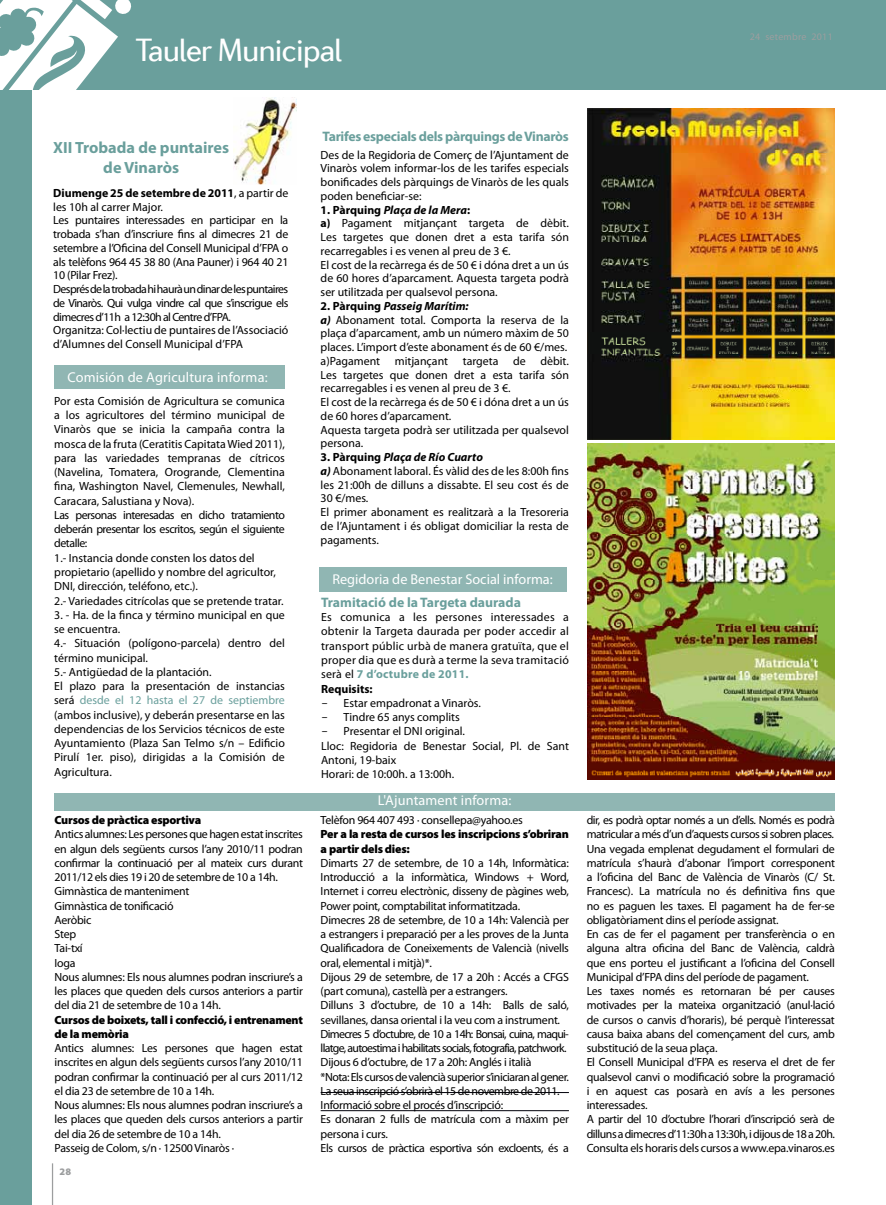
<style>
.page{position:relative;width:886px;height:1205px;background:#fff}
.page>*{position:absolute;margin:0;border:0;box-sizing:border-box;transform-origin:0 0}
.t1{font:32.5px "Diverda Sans Com";letter-spacing:-.04em;color:#fff}
.t2{font:700 16.25px/19.5px "Myriad Pro";color:#6a9f9c;text-align:center}
.t3{font:14.25px "Myriad Pro";letter-spacing:.005em;color:#fff}
.t4{font:700 13.75px "Myriad Pro";letter-spacing:-.02em;color:#6a9f9c}
.t5{font:700 13.75px "Myriad Pro";color:#6a9f9c}
.t6{font:11.88px/14.2px "Myriad Pro";letter-spacing:-.02em;color:#000}
.t7{font:11.88px/14.2px "Myriad Pro";color:#000}
.t8{font:11.88px/14.2px "Myriad Pro";letter-spacing:.02em;color:#000}
.t9{font:900 11.88px/14.2px "Myriad Pro";letter-spacing:-.02em;color:#000}
.t10{font:10px "Myriad Pro";letter-spacing:.025em;color:#9c9e9f}
.t11{font:900 10px "Myriad Pro";color:#9c9e9f}
.s1{font-weight:700}
.s2{color:#6a9f9c}
.s3{font-weight:700;font-style:italic}
.s4{font-weight:700;color:#6a9f9c}
.s5{font-family:"Courier New"}
</style>
<div class="page">
<div style="left:0;top:0;width:32px;height:1205px;background:#6a9f9c"></div>
<div style="left:0;top:0;width:886px;height:89px;background:#6a9f9c"></div>
<svg style="left:0;top:0;width:132px;height:89px"></svg>
<hr style="left:52px;top:1163px;width:1px;height:42px;background:#9c9e9f">
<img style="left:588px;top:443px;width:247px;height:336px">
<img style="left:588px;top:108px;width:246px;height:331px">
<img style="left:234px;top:98px;width:62px;height:86px">
<hr style="left:321px;top:1092px;width:248px;height:1px;background:#00000a">
<hr style="left:321px;top:1110px;width:248px;height:1px;background:#00000a">
<div style="left:319px;top:568px;width:247px;height:24px;background:#90b6b3"></div>
<div style="left:54px;top:365px;width:231px;height:23px;background:#90b6b3"></div>
<div style="left:54px;top:793px;width:781px;height:17px;background:#90b6b3"></div>
<h1 class="t1" style="left:136px;top:32px;width:208px">Tauler Municipal</h1>
<p class="t10" style="left:750px;top:31px;width:84px">24 setembre 2011</p>
<h2 class="t2" style="left:53px;top:137px;width:178px">XII Trobada de puntaires de Vinaròs</h2>
<p class="t6" style="left:53px;top:186px;width:237px;line-height:13.8px"><span class="s1">Diumenge 25 de setembre de 2011</span>, a partir de les 10h al carrer Major.<br>Les puntaires interessades en participar en la trobada s’han d’inscriure fins al dimecres 21 de setembre a l’Oficina del Consell Municipal d’FPA o als telèfons 964 45 38 80 (Ana Pauner) i 964 40 21<br>10 (Pilar Frez).<br>Després de la trobada hi haurà un dinar de les puntaires de Vinaròs. Qui vulga vindre cal que s’inscrigue els dimecres d’11h a 12:30h al Centre d’FPA.<br>Organitza: Col·lectiu de puntaires de l’Associació d’Alumnes del Consell Municipal d’FPA</p>
<p class="t3" style="left:67px;top:368px;width:202px">Comisión de Agricultura informa:</p>
<p class="t7" style="left:54px;top:394px;width:232px">Por esta Comisión de Agricultura se comunica a los agricultores del término municipal de Vinaròs que se inicia la campaña contra la mosca de la fruta (Ceratitis Capitata Wied 2011), para las variedades tempranas de cítricos (Navelina, Tomatera, Orogrande, Clementina fina, Washington Navel, Clemenules, Newhall, Caracara, Salustiana y Nova).<br>Las personas interesadas en dicho tratamiento deberán presentar los escritos, según el siguiente detalle:<br>1.- Instancia donde consten los datos del propietario (apellido y nombre del agricultor, DNI, dirección, teléfono, etc.).<br>2.- Variedades citrícolas que se pretende tratar.</p>
<p class="t7" style="left:54px;top:607px;width:232px">3. - Ha. de la finca y término municipal en que se encuentra.<br>4.- Situación (polígono-parcela) dentro del término municipal.<br>5.- Antigüedad de la plantación.<br>El plazo para la presentación de instancias será <span class="s2">desde el 12 hasta el 27 de septiembre </span>(ambos inclusive), y deberán presentarse en las dependencias de los Servicios técnicos de este Ayuntamiento (Plaza San Telmo s/n – Edificio Pirulí 1er. piso), dirigidas a la Comisión de Agricultura.</p>
<p class="t9" style="left:55px;top:812px;width:148px">Cursos de pràctica esportiva</p>
<p class="t6" style="left:55px;top:827px;width:250px">Antics alumnes: Les persones que hagen estat inscrites en algun dels següents cursos l’any 2010/11 podran confirmar la continuació per al mateix curs durant<br>2011/12 els dies 19 i 20 de setembre de 10 a 14h.<br>Gimnàstica de manteniment<br>Gimnàstica de tonificació<br>Aeròbic<br>Step<br>Tai-txí<br>Ioga<br>Nous alumnes: Els nous alumnes podran inscriure’s a les places que queden dels cursos anteriors a partir del dia 21 de setembre de 10 a 14h.</p>
<p class="t9" style="left:55px;top:1012px;width:250px">Cursos de boixets, tall i confecció, i entrenament de la memòria</p>
<p class="t6" style="left:55px;top:1041px;width:250px">Antics alumnes: Les persones que hagen estat inscrites en algun dels següents cursos l’any 2010/11 podran confirmar la continuació per al curs 2011/12 el dia 23 de setembre de 10 a 14h.<br>Nous alumnes: Els nous alumnes podran inscriure’s a les places que queden dels cursos anteriors a partir del dia 26 de setembre de 10 a 14h.<br>Passeig de Colom, s/n · 12500 Vinaròs ·</p>
<p class="t11" style="left:59px;top:1165px;width:13px">28</p>
<p class="t4" style="left:322px;top:128px;width:248px">Tarifes especials dels pàrquings de Vinaròs</p>
<p class="t6" style="left:321px;top:148px;width:250px;line-height:13.8px;text-align:justify">Des de la Regidoria de Comerç de l’Ajuntament de Vinaròs volem informar-los de les tarifes especials bonificades dels pàrquings de Vinaròs de les quals poden beneficiar-se:</p>
<p class="t7" style="left:321px;top:203px;width:250px;line-height:13.8px"><span class="s1">1. Pàrquing</span> <span class="s3">Plaça de la Mera</span><span class="s1">:<br>a)</span> Pagament mitjançant targeta de dèbit.<br>Les targetes que donen dret a esta tarifa són recarregables i es venen al preu de 3 €.<br>El cost de la recàrrega és de 50 € i dóna dret a un ús de 60 hores d’aparcament. Aquesta targeta podrà ser utilitzada per qualsevol persona.</p>
<p class="t7" style="left:321px;top:299px;width:250px;line-height:13.8px"><span class="s1">2. Pàrquing</span> <span class="s3">Passeig Marítim:<br>a)</span> Abonament total. Comporta la reserva de la plaça d’aparcament, amb un número màxim de 50 places. L’import d’este abonament és de 60 €/mes. a)Pagament mitjançant targeta de dèbit.<br>Les targetes que donen dret a esta tarifa són recarregables i es venen al preu de 3 €.<br>El cost de la recàrrega és de 50 € i dóna dret a un ús de 60 hores d’aparcament.<br>Aquesta targeta podrà ser utilitzada per qualsevol persona.</p>
<p class="t7" style="left:321px;top:450px;width:250px;line-height:13.8px"><span class="s1">3. Pàrquing</span> <span class="s3">Plaça de Río Cuarto<br>a)</span> Abonament laboral. És vàlid des de les 8:00h fins les 21:00h de dilluns a dissabte. El seu cost és de 30 €/mes.<br>El primer abonament es realitzarà a la Tresoreria de l’Ajuntament i és obligat domiciliar la resta de pagaments.</p>
<p class="t3" style="left:332px;top:571px;width:222px">Regidoria de Benestar Social informa:</p>
<p class="t5" style="left:321px;top:593px;width:201px">Tramitació de la Targeta daurada</p>
<p class="t8" style="left:321px;top:610px;width:249px">Es comunica a les persones interessades a obtenir la Targeta daurada per poder accedir al transport públic urbà de manera gratuïta, que el proper dia que es durà a terme la seva tramitació serà el <span class="s4">7 d’octubre de 2011.<br></span><span class="s1">Requisits:</span></p>
<p class="t7" style="left:321px;top:695px;width:161px"><span class="s5">-</span> Estar empadronat a Vinaròs.</p>
<p class="t7" style="left:321px;top:710px;width:140px"><span class="s5">-</span> Tindre 65 anys complits</p>
<p class="t7" style="left:321px;top:724px;width:249px"><span class="s5">-</span> Presentar el DNI original.<br>Lloc: Regidoria de Benestar Social, Pl. de Sant<br>Antoni, 19-baix<br>Horari: de 10:00h. a 13:00h.</p>
<p class="t3" style="left:378px;top:791px;width:135px">L'Ajuntament informa:</p>
<p class="t6" style="left:321px;top:813px;width:204px">Telèfon 964 407 493 · consellepa@yahoo.es</p>
<p class="t9" style="left:321px;top:827px;width:250px">Per a la resta de cursos les inscripcions s’obriran a partir dels dies:</p>
<p class="t6" style="left:321px;top:855px;width:250px">Dimarts 27 de setembre, de 10 a 14h, Informàtica:<br>Introducció a la informàtica, Windows + Word, Internet i correu electrònic, disseny de pàgines web, Power point, comptabilitat informatitzada.<br>Dimecres 28 de setembre, de 10 a 14h: Valencià per a estrangers i preparació per a les proves de la Junta Qualificadora de Coneixements de Valencià (nivells oral, elemental i mitjà)*.<br>Dijous 29 de setembre, de 17 a 20h : Accés a CFGS (part comuna), castellà per a estrangers.<br>Dilluns 3 d’octubre, de 10 a 14h: Balls de saló, sevillanes, dansa oriental i la veu com a instrument.<br>Dimecres 5 d’octubre, de 10 a 14h: Bonsai, cuina, maqui&shy;llatge, autoestima i habilitats socials, fotografia, patchwork.<br>Dijous 6 d’octubre, de 17 a 20h: Anglés i italià<br>*Nota: Els cursos de valencià superior s’iniciaran al gener.<br>La seua inscripció s’obrirà el 15 de novembre de 2011.<br>Informació sobre el procés d’inscripció:<br>Es donaran 2 fulls de matrícula com a màxim per persona i curs.<br>Els cursos de pràctica esportiva són excloents, és a</p>
<p class="t6" style="left:587px;top:813px;width:250px">dir, es podrà optar només a un d’ells. Només es podrà matricular a més d’un d’aquests cursos si sobren places.<br>Una vegada emplenat degudament el formulari de matrícula s’haurà d’abonar l’import corresponent a l’oficina del Banc de València de Vinaròs (C/ St.<br>Francesc). La matrícula no és definitiva fins que no es paguen les taxes. El pagament ha de fer-se obligatòriament dins el període assignat.<br>En cas de fer el pagament per transferència o en alguna altra oficina del Banc de València, caldrà que ens porteu el justificant a l’oficina del Consell Municipal d’FPA dins del període de pagament.<br>Les taxes només es retornaran bé per causes motivades per la mateixa organització (anul·lació de cursos o canvis d’horaris), bé perquè l’interessat causa baixa abans del començament del curs, amb substitució de la seua plaça.<br>El Consell Municipal d’FPA es reserva el dret de fer qualsevol canvi o modificació sobre la programació i en aquest cas posarà en avís a les persones interessades.<br>A partir del 10 d’octubre l’horari d’inscripció serà de dilluns a dimecres d’11:30h a 13:30h, i dijous de 18 a 20h.<br>Consulta els horaris dels cursos a www.epa.vinaros.es</p>
</div>
